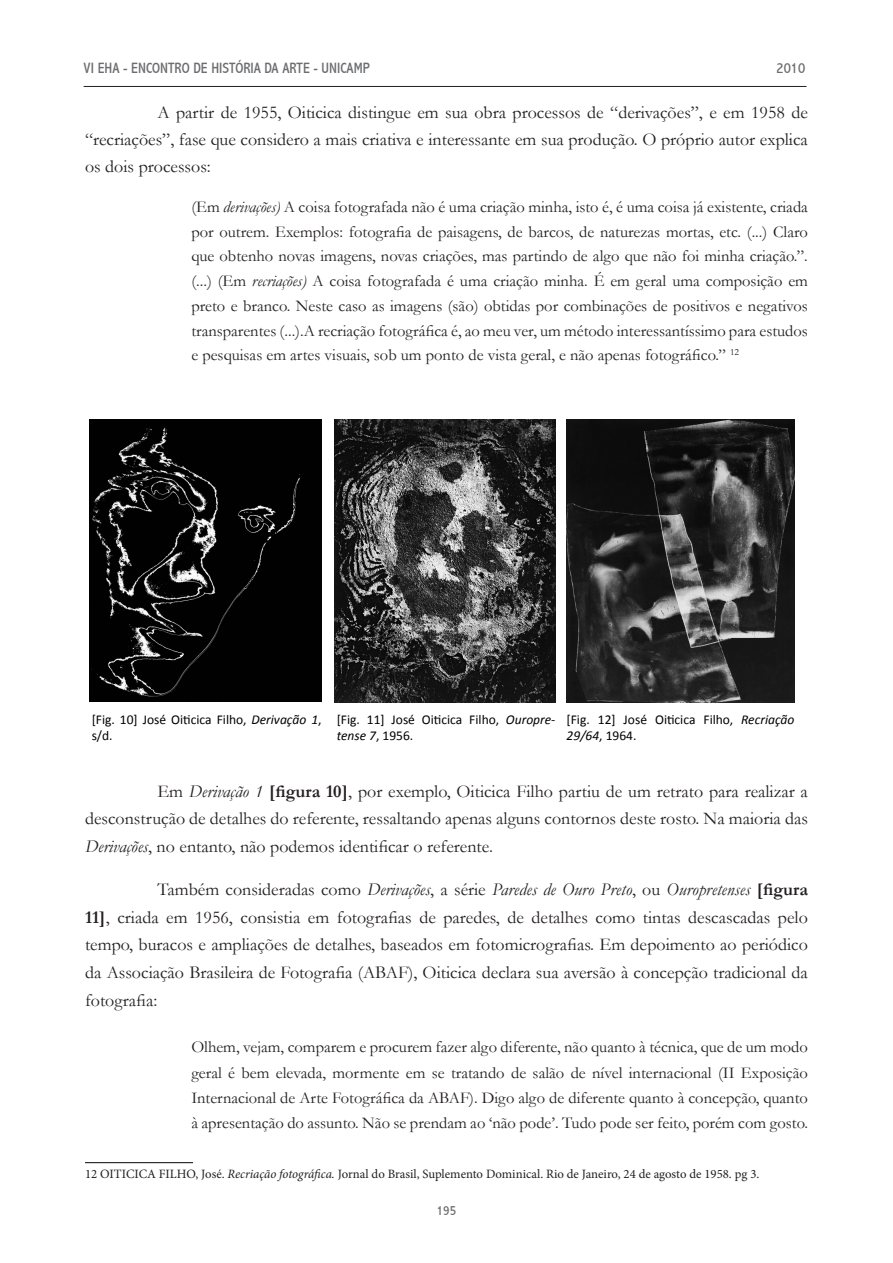
<style>
.page{position:relative;width:893px;height:1263px;background:#fff}
.page>*{position:absolute;margin:0;border:0;box-sizing:border-box;transform-origin:0 0}
.Texto{font:18px/27.8px "Garamond";color:#231f20;text-align:justify}
.citaçâo{font:16.5px/24.8px "Garamond";color:#231f20;text-align:justify}
.t1{font:condensed 15px "Abadi";color:#6c6d70}
.Footnote_text{font:13.5px/16.2px "Calibri";color:#000}
.t2{font:condensed 13.5px "Abadi";color:#6c6d70}
.FootNote{font:12.75px "Minion Pro";color:#231f20}
.s1{font-style:italic}
.s2{font-weight:700}
</style>
<div class="page">
<hr style="left:84px;top:86px;width:722px;height:1px;background:#231f20">
<hr style="left:85px;top:1162px;width:108px;height:1px;background:#231f20">
<img style="left:90px;top:419px;width:232px;height:283px">
<img style="left:334px;top:419px;width:221px;height:283px">
<img style="left:567px;top:419px;width:227px;height:283px">
<p class="t1" style="left:84px;top:59px;width:288px">VI EHA - ENCONTRO DE HISTÓRIA DA ARTE - UNICAMP</p>
<p class="t1" style="left:777px;top:59px;width:30px">2010</p>
<p class="Texto" style="left:85px;top:98px;width:724px;line-height:27px;text-indent:72px">A partir de 1955, Oiticica distingue em sua obra processos de “derivações”, e em 1958 de “recriações”, fase que considero a mais criativa e interessante em sua produção. O próprio autor explica os dois processos:</p>
<p class="citaçâo" style="left:191px;top:194px;width:618px">(Em <span class="s1">derivações)</span> A coisa fotografada não é uma criação minha, isto é, é uma coisa já existente, criada por outrem. Exemplos: fotografia de paisagens, de barcos, de naturezas mortas, etc. (...) Claro que obtenho novas imagens, novas criações, mas partindo de algo que não foi minha criação.”. (...) (Em <span class="s1">recriações)</span> A coisa fotografada é uma criação minha. É em geral uma composição em preto e branco. Neste caso as imagens (são) obtidas por combinações de positivos e negativos transparentes (...).A recriação fotográfica é, ao meu ver, um método interessantíssimo para estudos e pesquisas em artes visuais, sob um ponto de vista geral, e não apenas fotográfico.” <sup>12</sup></p>
<p class="Footnote_text" style="left:92px;top:711px;width:231px">[Fig. 10] José Oiticica Filho, <span class="s1">Derivação 1</span>, s/d.</p>
<p class="Footnote_text" style="left:337px;top:711px;width:220px">[Fig. 11] José Oiticica Filho, <span class="s1">Ouropre&shy;tense 7</span>, 1956.</p>
<p class="Footnote_text" style="left:567px;top:711px;width:229px">[Fig. 12] José Oiticica Filho, <span class="s1">Recriação<br>29/64</span>, 1964.</p>
<p class="Texto" style="left:85px;top:777px;width:724px;text-indent:72px">Em <span class="s1">Derivação 1</span> <span class="s2">[figura 10]</span>, por exemplo, Oiticica Filho partiu de um retrato para realizar a desconstrução de detalhes do referente, ressaltando apenas alguns contornos deste rosto. Na maioria das <span class="s1">Derivações</span>, no entanto, não podemos identificar o referente.</p>
<p class="Texto" style="left:85px;top:875px;width:724px;text-indent:72px">Também consideradas como <span class="s1">Derivações</span>, a série <span class="s1">Paredes de Ouro Preto</span>, ou <span class="s1">Ouropretenses</span> <span class="s2">[figura 11]</span>, criada em 1956, consistia em fotografias de paredes, de detalhes como tintas descascadas pelo tempo, buracos e ampliações de detalhes, baseados em fotomicrografias. Em depoimento ao periódico da Associação Brasileira de Fotografia (ABAF), Oiticica declara sua aversão à concepção tradicional da fotografia:</p>
<p class="citaçâo" style="left:191px;top:1034px;width:618px;line-height:25.2px">Olhem, vejam, comparem e procurem fazer algo diferente, não quanto à técnica, que de um modo geral é bem elevada, mormente em se tratando de salão de nível internacional (II Exposição Internacional de Arte Fotográfica da ABAF). Digo algo de diferente quanto à concepção, quanto à apresentação do assunto. Não se prendam ao ‘não pode’. Tudo pode ser feito, porém com gosto.</p>
<p class="FootNote" style="left:85px;top:1165px;width:676px">12 OITICICA FILHO, José. <span class="s1">Recriação fotográfica.</span> Jornal do Brasil, Suplemento Dominical. Rio de Janeiro, 24 de agosto de 1958. pg 3.</p>
<p class="t2" style="left:437px;top:1202px;width:21px">195</p>
</div>
